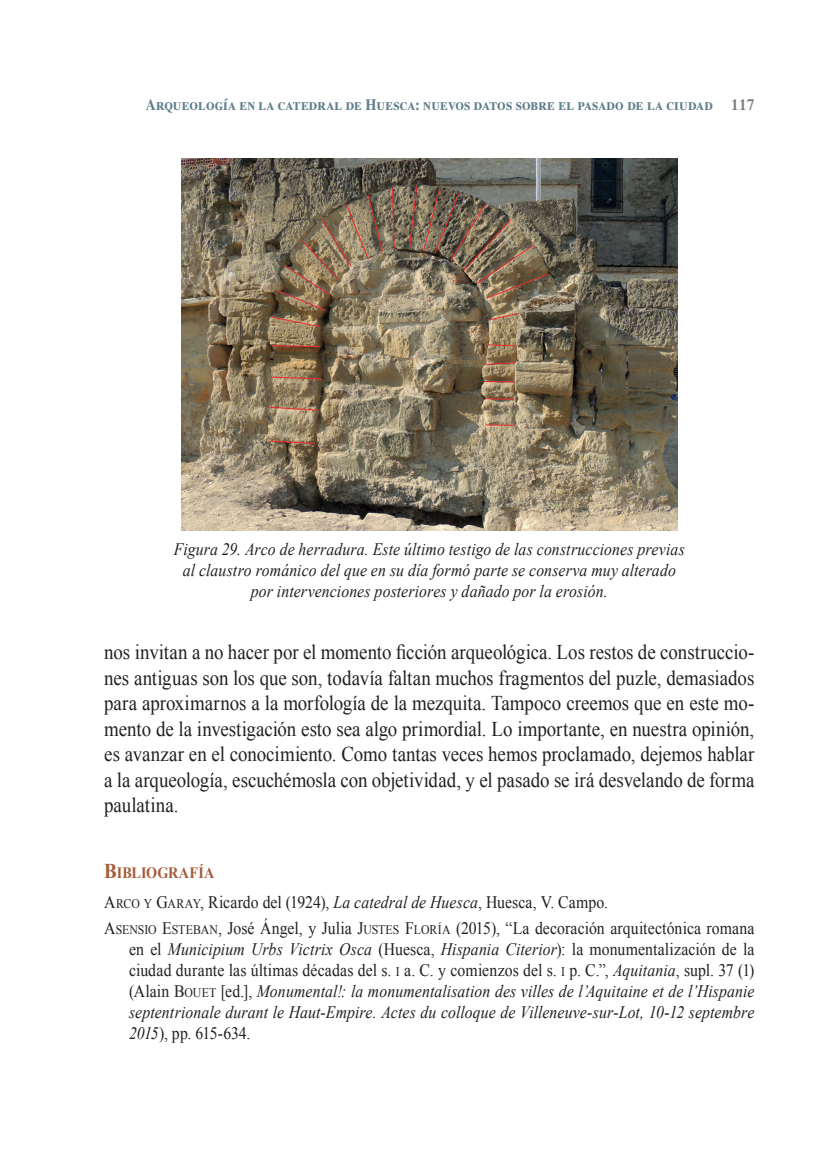
<style>
.page{position:relative;width:834px;height:1166px;background:#fff}
.page>*{position:absolute;margin:0;border:0;box-sizing:border-box;transform-origin:0 0}
.t1{font:21px/25.6px "Times New Roman";letter-spacing:-.005em;color:#231f20;text-align:justify;scale:.9 1}
.t2{font:italic 17.5px/21px "Times New Roman";letter-spacing:.005em;color:#231f20;text-align:justify;scale:.9 1}
.t3{font:17.5px/25.9px "Times New Roman";letter-spacing:.005em;color:#231f20;scale:.9 1}
.t4{font:700 15.75px "Times LT Std";color:#607e8b;scale:.9 1}
.t5{font:700 15.75px "Times New Roman";letter-spacing:.015em;color:#a45c3a;scale:.9 1}
.s1{font-weight:600;color:#76787b}
.s2{font-size:21px}
.s3{font-style:inherit}
.s4{font-size:13.12px}
.s5{font-style:italic}
.s6{font-style:normal}
.s7{font-style:normal;font-size:13.12px}
</style>
<div class="page">
<img style="left:181px;top:159px;width:496px;height:372px">
<p class="t4" style="left:146px;top:95px;width:677px">Arqueología en la catedral de Huesca: nuevos datos sobre el pasado de la ciudad <span class="s1">117</span></p>
<p class="t2" style="left:174px;top:539px;width:569px;text-align:center">Figura 29. Arco de herradura. Este último testigo de las construcciones previas al claustro románico del que en su día formó parte se conserva muy alterado por intervenciones posteriores y dañado por la erosión.</p>
<p class="t1" style="left:104px;top:639px;width:724px">nos invitan a no hacer por el momento ficción arqueológica. Los restos de construccio&shy;nes antiguas son los que son, todavía faltan muchos fragmentos del puzle, demasiados para aproximarnos a la morfología de la mezquita. Tampoco creemos que en este mo&shy;mento de la investigación esto sea algo primordial. Lo importante, en nuestra opinión, es avanzar en el conocimiento. Como tantas veces hemos proclamado, dejemos hablar a la arqueología, escuchémosla con objetividad, y el pasado se irá desvelando de forma paulatina.</p>
<p class="t5" style="left:104px;top:861px;width:124px"><span class="s2">B</span>IBLIOGRAFÍA</p>
<p class="t3" style="left:104px;top:889px;width:724px"><span class="s3">A</span><span class="s4">RCO Y</span> <span class="s3">G</span><span class="s4">ARAY</span>, Ricardo del (1924), <span class="s5">La catedral de Huesca</span>, Huesca, V. Campo.<br><span class="s3">A</span><span class="s4">SENSIO</span> <span class="s3">E</span><span class="s4">STEBAN</span>, José Ángel, y Julia <span class="s3">J</span><span class="s4">USTES</span> <span class="s3">F</span><span class="s4">LORÍA</span> (2015), “La decoración arquitectónica romana</p>
<p class="t2" style="left:129px;top:938px;width:696px"><span class="s6">en el</span> Municipium Urbs Victrix Osca <span class="s6">(Huesca,</span> Hispania Citerior<span class="s6">): la monumentalización de la ciudad durante las últimas décadas del s.</span> <span class="s7">I</span> <span class="s6">a. C. y comienzos del s.</span> <span class="s7">I</span> <span class="s6">p. C.”,</span> Aquitania<span class="s6">, supl. 37 (1) (Alain</span> <span class="s6">B</span><span class="s7">OUET</span> <span class="s6">[ed.],</span> Monumental!: la monumentalisation des villes de l’Aquitaine et de l’Hispanie septentrionale durant le Haut-Empire. Actes du colloque de Villeneuve-sur-Lot, 10-12 septembre 2015<span class="s6">), pp. 615-634.</span></p>
</div>
